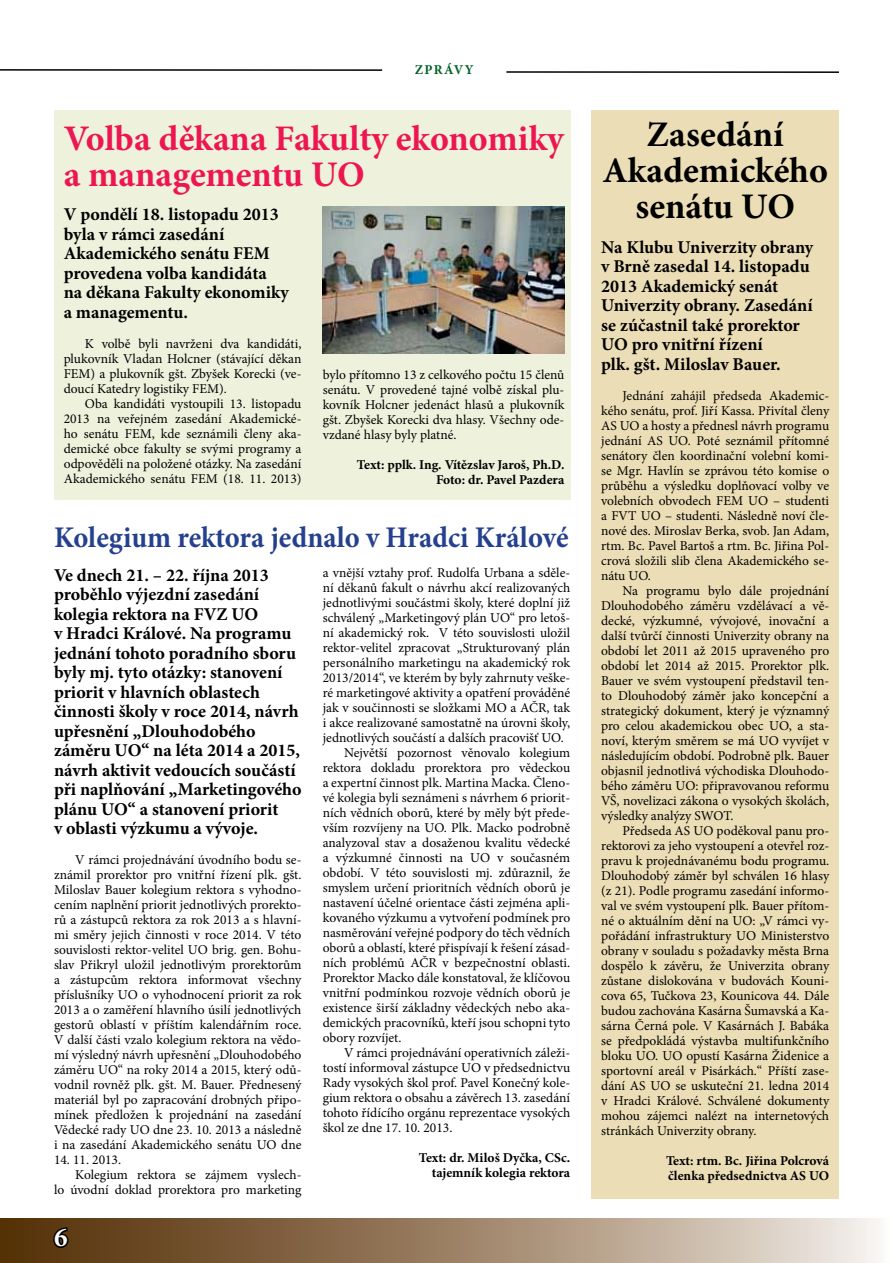
<style>
.page{position:relative;width:893px;height:1263px;background:#fff}
.page>*{position:absolute;margin:0;border:0;box-sizing:border-box;transform-origin:0 0}
.t1{font:700 36px/36px "Minion Pro";color:#ed1651}
.t2{font:700 36px/36px "Minion Pro";color:#000;text-align:center}
.t3{font:700 30px "Minion Pro";color:#25408f;scale:.95 1}
.t4{font:700 27px "Minion Pro";color:#fff}
.t5{font:700 18px/19.5px "Minion Pro";color:#000}
.t6{font:13.5px/15px "Minion Pro";color:#000;text-align:justify}
.t7{font:700 13.5px/15px "Minion Pro";color:#000;text-align:right}
.t8{font:700 13.5px "Minion Pro";letter-spacing:.1em;color:#006127}
</style>
<div class="page">
<div style="left:591px;top:111px;width:248px;height:1088px;background:#ebddb5"></div>
<div style="left:54px;top:111px;width:516px;height:389px;background:#eef2dc"></div>
<svg style="left:0;top:1219px;width:879px;height:44px;background:#9e856c"></svg>
<svg style="left:52px;top:1225px;width:18px;height:24px"></svg>
<hr style="left:506px;top:71px;width:333px;height:2px;background:#000">
<hr style="left:0;top:69px;width:382px;height:2px;background:#000">
<img style="left:323px;top:207px;width:241px;height:147px">
<p class="t8" style="left:415px;top:60px;width:60px">ZPRÁVY</p>
<h1 class="t1" style="left:64px;top:120px;width:502px">Volba děkana Fakulty ekonomiky a managementu UO</h1>
<h1 class="t2" style="left:602px;top:116px;width:227px">Zasedání<br>Akademického senátu UO</h1>
<h3 class="t5" style="left:601px;top:237px;width:214px">Na Klubu Univerzity obrany v Brně zasedal 14. listopadu<br>2013 Akademický senát<br>Univerzity obrany. Zasedání se zúčastnil také prorektor<br>UO pro vnitřní řízení<br>plk. gšt. Miloslav Bauer.</h3>
<p class="t6" style="left:601px;top:388px;width:230px;text-indent:21px">Jednání zahájil předseda Akademic&shy;kého senátu, prof. Jiří Kassa. Přivítal členy AS UO a hosty a přednesl návrh programu jednání AS UO. Poté seznámil přítomné senátory člen koordinační volební komi&shy;se Mgr. Havlín se zprávou této komise o průběhu a výsledku doplňovací volby ve volebních obvodech FEM UO – studenti a FVT UO – studenti. Následně noví čle&shy;nové des. Miroslav Berka, svob. Jan Adam, rtm. Bc. Pavel Bartoš a rtm. Bc. Jiřina Pol&shy;crová složili slib člena Akademického se&shy;nátu UO.</p>
<p class="t6" style="left:601px;top:583px;width:230px;text-indent:21px">Na programu bylo dále projednání Dlouhodobého záměru vzdělávací a vě&shy;decké, výzkumné, vývojové, inovační a další tvůrčí činnosti Univerzity obrany na období let 2011 až 2015 upraveného pro období let 2014 až 2015. Prorektor plk.<br>Bauer ve svém vystoupení představil ten&shy;to Dlouhodobý záměr jako koncepční a strategický dokument, který je významný pro celou akademickou obec UO, a sta&shy;noví, kterým směrem se má UO vyvíjet v následujícím období. Podrobně plk. Bauer objasnil jednotlivá východiska Dlouhodo&shy;bého záměru UO: připravovanou reformu VŠ, novelizaci zákona o vysokých školách, výsledky analýzy SWOT.</p>
<p class="t6" style="left:601px;top:823px;width:230px;text-indent:21px">Předseda AS UO poděkoval panu pro&shy;rektorovi za jeho vystoupení a otevřel roz&shy;pravu k projednávanému bodu programu.<br>Dlouhodobý záměr byl schválen 16 hlasy (z 21). Podle programu zasedání informo&shy;val ve svém vystoupení plk. Bauer přítom&shy;né o aktuálním dění na UO: „V rámci vy&shy;pořádání infrastruktury UO Ministerstvo obrany v souladu s požadavky města Brna dospělo k závěru, že Univerzita obrany zůstane dislokována v budovách Kouni&shy;cova 65, Tučkova 23, Kounicova 44. Dále budou zachována Kasárna Šumavská a Ka&shy;sárna Černá pole. V Kasárnách J. Babáka se předpokládá výstavba multifunkčního bloku UO. UO opustí Kasárna Židenice a sportovní areál v Pisárkách.“ Příští zase&shy;dání AS UO se uskuteční 21. ledna 2014 v Hradci Králové. Schválené dokumenty mohou zájemci nalézt na internetových stránkách Univerzity obrany.</p>
<p class="t7" style="left:666px;top:1153px;width:165px;text-align:left">Text: rtm. Bc. Jiřina Polcrová členka předsednictva AS UO</p>
<h3 class="t5" style="left:64px;top:204px;width:227px">V pondělí 18. listopadu 2013 byla v rámci zasedání<br>Akademického senátu FEM provedena volba kandidáta na děkana Fakulty ekonomiky a managementu.</h3>
<p class="t6" style="left:64px;top:336px;width:239px;text-indent:21px">K volbě byli navrženi dva kandidáti, plukovník Vladan Holcner (stávající děkan FEM) a plukovník gšt. Zbyšek Korecki (ve&shy;doucí Katedry logistiky FEM).</p>
<p class="t6" style="left:64px;top:396px;width:239px;text-indent:21px">Oba kandidáti vystoupili 13. listopadu 2013 na veřejném zasedání Akademické&shy;ho senátu FEM, kde seznámili členy aka&shy;demické obce fakulty se svými programy a odpověděli na položené otázky. Na zasedání Akademického senátu FEM (18. 11. 2013)</p>
<p class="t6" style="left:323px;top:367px;width:243px">bylo přítomno 13 z celkového počtu 15 členů senátu. V provedené tajné volbě získal plu&shy;kovník Holcner jedenáct hlasů a plukovník gšt. Zbyšek Korecki dva hlasy. Všechny ode&shy;vzdané hlasy byly platné.</p>
<p class="t7" style="left:357px;top:457px;width:209px">Text: pplk. Ing. Vítězslav Jaroš, Ph.D.<br>Foto: dr. Pavel Pazdera</p>
<h2 class="t3" style="left:54px;top:517px;width:543px">Kolegium rektora jednalo v Hradci Králové</h2>
<p class="t6" style="left:323px;top:566px;width:249px">a vnější vztahy prof. Rudolfa Urbana a sděle-</p>
<p class="t6" style="left:323px;top:581px;width:249px">ní děkanů fakult o návrhu akcí realizovaných</p>
<p class="t6" style="left:323px;top:596px;width:249px">jednotlivými součástmi školy, které doplní již</p>
<p class="t6" style="left:323px;top:611px;width:249px">schválený „Marketingový plán UO“ pro letoš-</p>
<p class="t6" style="left:323px;top:626px;width:249px">ní akademický rok. V této souvislosti uložil</p>
<p class="t6" style="left:323px;top:641px;width:249px">rektor-velitel zpracovat „Strukturovaný plán</p>
<p class="t6" style="left:323px;top:656px;width:249px">personálního marketingu na akademický rok</p>
<p class="t6" style="left:323px;top:671px;width:249px">2013/2014“, ve kterém by byly zahrnuty veške-</p>
<p class="t6" style="left:323px;top:686px;width:249px">ré marketingové aktivity a opatření prováděné</p>
<p class="t6" style="left:323px;top:701px;width:249px">jak v součinnosti se složkami MO a AČR, tak</p>
<p class="t6" style="left:323px;top:716px;width:249px">i akce realizované samostatně na úrovni školy,</p>
<p class="t6" style="left:323px;top:731px;width:243px">jednotlivých součástí a dalších pracovišť UO.</p>
<p class="t6" style="left:344px;top:746px;width:228px">Největší pozornost věnovalo kolegium</p>
<p class="t6" style="left:323px;top:761px;width:249px">rektora dokladu prorektora pro vědeckou</p>
<p class="t6" style="left:323px;top:776px;width:249px">a expertní činnost plk. Martina Macka. Členo-</p>
<p class="t6" style="left:323px;top:791px;width:249px">vé kolegia byli seznámeni s návrhem 6 priorit-</p>
<p class="t6" style="left:323px;top:806px;width:249px">ních vědních oborů, které by měly být přede-</p>
<p class="t6" style="left:323px;top:821px;width:249px">vším rozvíjeny na UO. Plk. Macko podrobně</p>
<p class="t6" style="left:323px;top:836px;width:249px">analyzoval stav a dosaženou kvalitu vědecké</p>
<p class="t6" style="left:323px;top:851px;width:249px">a výzkumné činnosti na UO v současném</p>
<p class="t6" style="left:323px;top:866px;width:249px">období. V této souvislosti mj. zdůraznil, že</p>
<p class="t6" style="left:323px;top:881px;width:249px">smyslem určení prioritních vědních oborů je</p>
<p class="t6" style="left:323px;top:896px;width:249px">nastavení účelné orientace části zejména apli-</p>
<p class="t6" style="left:323px;top:911px;width:249px">kovaného výzkumu a vytvoření podmínek pro</p>
<p class="t6" style="left:323px;top:926px;width:249px">nasměrování veřejné podpory do těch vědních</p>
<p class="t6" style="left:323px;top:941px;width:249px">oborů a oblastí, které přispívají k řešení zásad-</p>
<p class="t6" style="left:323px;top:956px;width:249px">ních problémů AČR v bezpečnostní oblasti.</p>
<p class="t6" style="left:323px;top:971px;width:249px">Prorektor Macko dále konstatoval, že klíčovou</p>
<p class="t6" style="left:323px;top:986px;width:249px">vnitřní podmínkou rozvoje vědních oborů je</p>
<p class="t6" style="left:323px;top:1001px;width:249px">existence širší základny vědeckých nebo aka-</p>
<p class="t6" style="left:323px;top:1016px;width:249px">demických pracovníků, kteří jsou schopni tyto</p>
<p class="t6" style="left:323px;top:1031px;width:80px">obory rozvíjet.</p>
<p class="t6" style="left:344px;top:1046px;width:228px">V rámci projednávání operativních záleži-</p>
<p class="t6" style="left:323px;top:1061px;width:249px">tostí informoval zástupce UO v předsednictvu</p>
<p class="t6" style="left:323px;top:1076px;width:249px">Rady vysokých škol prof. Pavel Konečný kole-</p>
<p class="t6" style="left:323px;top:1091px;width:249px">gium rektora o obsahu a závěrech 13. zasedání</p>
<p class="t6" style="left:323px;top:1106px;width:249px">tohoto řídícího orgánu reprezentace vysokých</p>
<p class="t6" style="left:323px;top:1121px;width:131px">škol ze dne 17. 10. 2013.</p>
<p class="t7" style="left:419px;top:1150px;width:153px">Text: dr. Miloš Dyčka, CSc. tajemník kolegia rektora</p>
<p class="t5" style="left:54px;top:565px;width:249px">Ve dnech 21. – 22. října 2013 proběhlo výjezdní zasedání kolegia rektora na FVZ UO<br>v Hradci Králové. Na programu jednání tohoto poradního sboru byly mj. tyto otázky: stanovení priorit v hlavních oblastech činnosti školy v roce 2014, návrh upřesnění „Dlouhodobého záměru UO“ na léta 2014 a 2015, návrh aktivit vedoucích součástí při naplňování „Marketingového plánu UO“ a stanovení priorit<br>v oblasti výzkumu a vývoje.</p>
<p class="t6" style="left:54px;top:852px;width:249px;text-indent:21px">V rámci projednávání úvodního bodu se&shy;známil prorektor pro vnitřní řízení plk. gšt.<br>Miloslav Bauer kolegium rektora s vyhodno&shy;cením naplnění priorit jednotlivých prorekto&shy;rů a zástupců rektora za rok 2013 a s hlavní&shy;mi směry jejich činnosti v roce 2014. V této souvislosti rektor-velitel UO brig. gen. Bohu&shy;slav Přikryl uložil jednotlivým prorektorům a zástupcům rektora informovat všechny příslušníky UO o vyhodnocení priorit za rok 2013 a o zaměření hlavního úsilí jednotlivých gestorů oblastí v příštím kalendářním roce.<br>V další části vzalo kolegium rektora na vědo&shy;mí výsledný návrh upřesnění „Dlouhodobého záměru UO“ na roky 2014 a 2015, který odů&shy;vodnil rovněž plk. gšt. M. Bauer. Přednesený materiál byl po zapracování drobných připo&shy;mínek předložen k projednání na zasedání Vědecké rady UO dne 23. 10. 2013 a následně i na zasedání Akademického senátu UO dne</p>
<p class="t6" style="left:54px;top:1152px;width:69px">14. 11. 2013.</p>
<p class="t6" style="left:75px;top:1167px;width:228px">Kolegium rektora se zájmem vyslech-</p>
<p class="t6" style="left:54px;top:1182px;width:249px">lo úvodní doklad prorektora pro marketing</p>
<h3 class="t4" style="left:54px;top:1218px;width:15px">6</h3>
</div>
